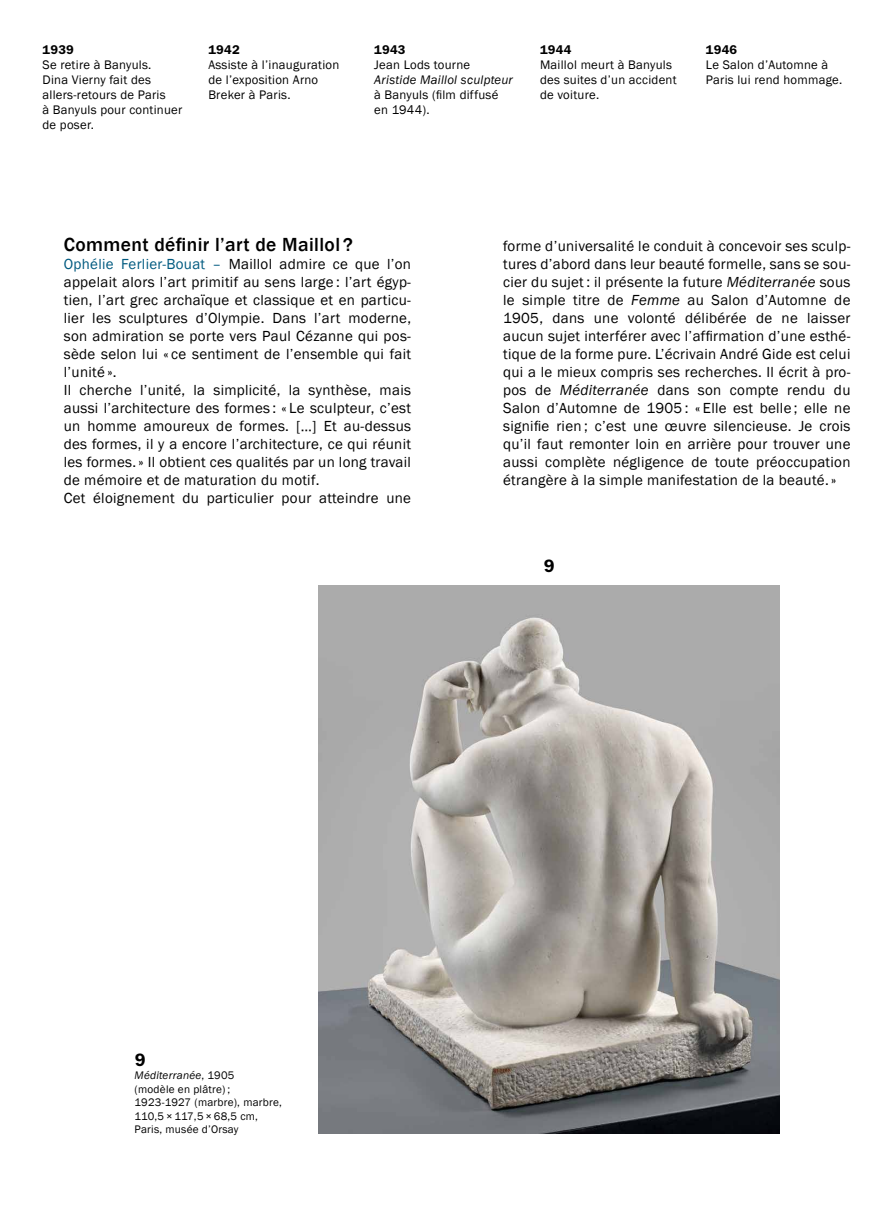
<style>
.page{position:relative;width:893px;height:1212px;background:#fff}
.page>*{position:absolute;margin:0;border:0;box-sizing:border-box;transform-origin:0 0}
.t1{font:500 19.5px "Franklin Gothic";letter-spacing:.02em;color:#000}
.t2{font:600 18px "Franklin Gothic";color:#000}
.t3{font:15px/18px "Franklin Gothic";letter-spacing:.02em;color:#000}
.t4{font:12.75px/15px "Franklin Gothic";letter-spacing:.02em;color:#000}
.t5{font:italic 12.75px "Franklin Gothic";letter-spacing:.02em;color:#000}
.t6{font:600 12.75px "Franklin Gothic";letter-spacing:.02em;color:#000}
.t7{font:11.25px/13.5px "Franklin Gothic";letter-spacing:.02em;color:#000}
.s1{color:#005a80}
.s2{font-style:italic}
</style>
<div class="page">
<img style="left:319px;top:586px;width:461px;height:547px">
<p class="t6" style="left:43px;top:42px;width:33px">1939</p>
<p class="t4" style="left:43px;top:58px;width:141px">Se retire à Banyuls.<br>Dina Vierny fait des allers-retours de Paris<br>à Banyuls pour continuer de poser.</p>
<p class="t6" style="left:208px;top:42px;width:33px">1942</p>
<p class="t4" style="left:208px;top:58px;width:132px">Assiste à l’inauguration de l’exposition Arno<br>Breker à Paris.</p>
<p class="t6" style="left:374px;top:42px;width:33px">1943</p>
<p class="t4" style="left:374px;top:58px;width:97px">Jean Lods tourne</p>
<p class="t5" style="left:374px;top:72px;width:140px">Aristide Maillol sculpteur</p>
<p class="t4" style="left:374px;top:88px;width:126px">à Banyuls (film diffusé en 1944).</p>
<p class="t6" style="left:540px;top:42px;width:33px">1944</p>
<p class="t4" style="left:540px;top:58px;width:138px">Maillol meurt à Banyuls des suites d’un accident de voiture.</p>
<p class="t6" style="left:706px;top:42px;width:33px">1946</p>
<p class="t4" style="left:706px;top:58px;width:138px">Le Salon d’Automne à<br>Paris lui rend hommage.</p>
<h1 class="t1" style="left:64px;top:233px;width:291px">Comment définir l’art de Maillol ?</h1>
<p class="t3" style="left:64px;top:256px;width:349px"><span class="s1">Ophélie Ferlier-Bouat –</span> Maillol admire ce que l’on appelait alors l’art primitif au sens large : l’art égyp&shy;tien, l’art grec archaïque et classique et en particu&shy;lier les sculptures d’Olympie. Dans l’art moderne, son admiration se porte vers Paul Cézanne qui pos&shy;sède selon lui « ce sentiment de l’ensemble qui fait l’unité ».<br>Il cherche l’unité, la simplicité, la synthèse, mais aussi l’architecture des formes : « Le sculpteur, c’est un homme amoureux de formes. […] Et au-dessus des formes, il y a encore l’architecture, ce qui réunit les formes.» Il obtient ces qualités par un long travail de mémoire et de maturation du motif.<br>Cet éloignement du particulier pour atteindre une</p>
<p class="t3" style="left:503px;top:238px;width:349px;text-align:justify">forme d’universalité le conduit à concevoir ses sculp&shy;tures d’abord dans leur beauté formelle, sans se sou&shy;cier du sujet : il présente la future <span class="s2">Méditerranée</span> sous le simple titre de <span class="s2">Femme</span> au Salon d’Automne de 1905, dans une volonté délibérée de ne laisser aucun sujet interférer avec l’affirmation d’une esthé&shy;tique de la forme pure. L’écrivain André Gide est celui qui a le mieux compris ses recherches. Il écrit à pro&shy;pos de <span class="s2">Méditerranée</span> dans son compte rendu du Salon d’Automne de 1905 : « Elle est belle ; elle ne signifie rien ; c’est une œuvre silencieuse. Je crois qu’il faut remonter loin en arrière pour trouver une aussi complète négligence de toute préoccupation étrangère à la simple manifestation de la beauté.»</p>
<p class="t2" style="left:544px;top:555px;width:12px">9</p>
<p class="t2" style="left:135px;top:1049px;width:12px">9</p>
<p class="t7" style="left:135px;top:1069px;width:149px"><span class="s2">Méditerranée</span>, 1905<br>(modèle en plâtre) ;<br>1923-1927 (marbre), marbre,<br>110,5 × 117,5 × 68,5 cm,<br>Paris, musée d’Orsay</p>
</div>
